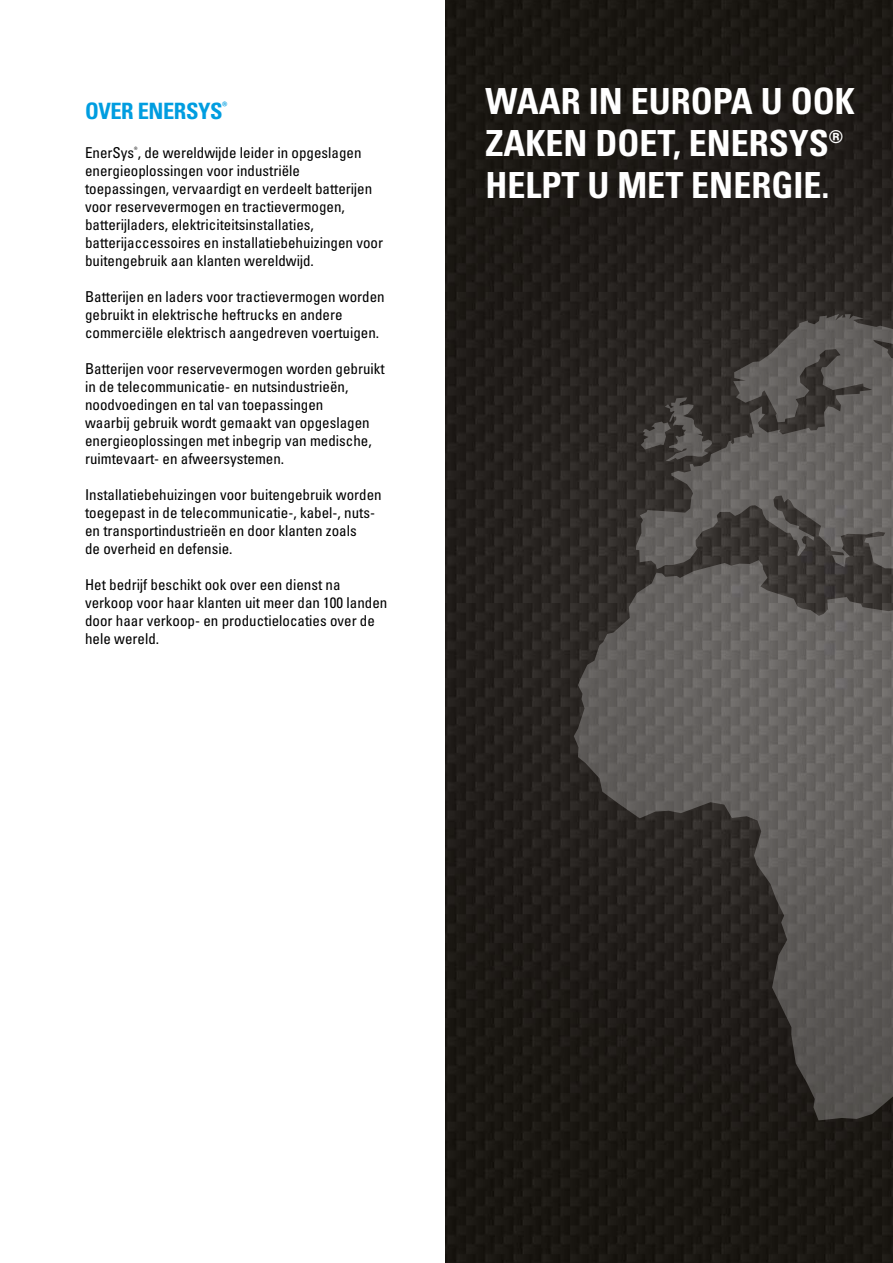
<style>
.page{position:relative;width:893px;height:1263px;background:#fff}
.page>*{position:absolute;margin:0;border:0;box-sizing:border-box;transform-origin:0 0}
.t1{font:36px/42px "Univers LTCYR 67 Bold Cond";color:#fff}
.t2{font:22.5px "Univers LTCYR 67 Bold Cond";letter-spacing:-.02em;color:#009de0}
.t3{font:condensed 15px/18px "Univers LTCYR 57";color:#000}
</style>
<div class="page">
<img style="left:446px;top:0;width:447px;height:1263px">
<svg style="left:574px;top:274px;width:319px;height:846px"></svg>
<svg style="left:641px;top:397px;width:71px;height:64px"></svg>
<h2 class="t2" style="left:85px;top:97px;width:144px">OVER ENERSYS<sup>®</sup></h2>
<p class="t3" style="left:85px;top:143px;width:299px">EnerSys<sup>®</sup>, de wereldwijde leider in opgeslagen energieoplossingen voor industriële toepassingen, vervaardigt en verdeelt batterijen voor reservevermogen en tractievermogen, batterijladers, elektriciteitsinstallaties, batterijaccessoires en installatiebehuizingen voor buitengebruik aan klanten wereldwijd.</p>
<p class="t3" style="left:85px;top:287px;width:301px">Batterijen en laders voor tractievermogen worden gebruikt in elektrische heftrucks en andere commerciële elektrisch aangedreven voertuigen.</p>
<p class="t3" style="left:85px;top:359px;width:301px">Batterijen voor reservevermogen worden gebruikt in de telecommunicatie- en nutsindustrieën, noodvoedingen en tal van toepassingen<br>waarbij gebruik wordt gemaakt van opgeslagen energieoplossingen met inbegrip van medische, ruimtevaart- en afweersystemen.</p>
<p class="t3" style="left:85px;top:485px;width:298px">Installatiebehuizingen voor buitengebruik worden toegepast in de telecommunicatie-, kabel-, nuts&shy;en transportindustrieën en door klanten zoals<br>de overheid en defensie.</p>
<p class="t3" style="left:85px;top:575px;width:304px">Het bedrijf beschikt ook over een dienst na verkoop voor haar klanten uit meer dan 100 landen door haar verkoop- en productielocaties over de hele wereld.</p>
<h1 class="t1" style="left:485px;top:79px;width:371px">WAAR IN EUROPA U OOK<br>ZAKEN DOET, ENERSYS®<br>HELPT U MET ENERGIE.</h1>
</div>
